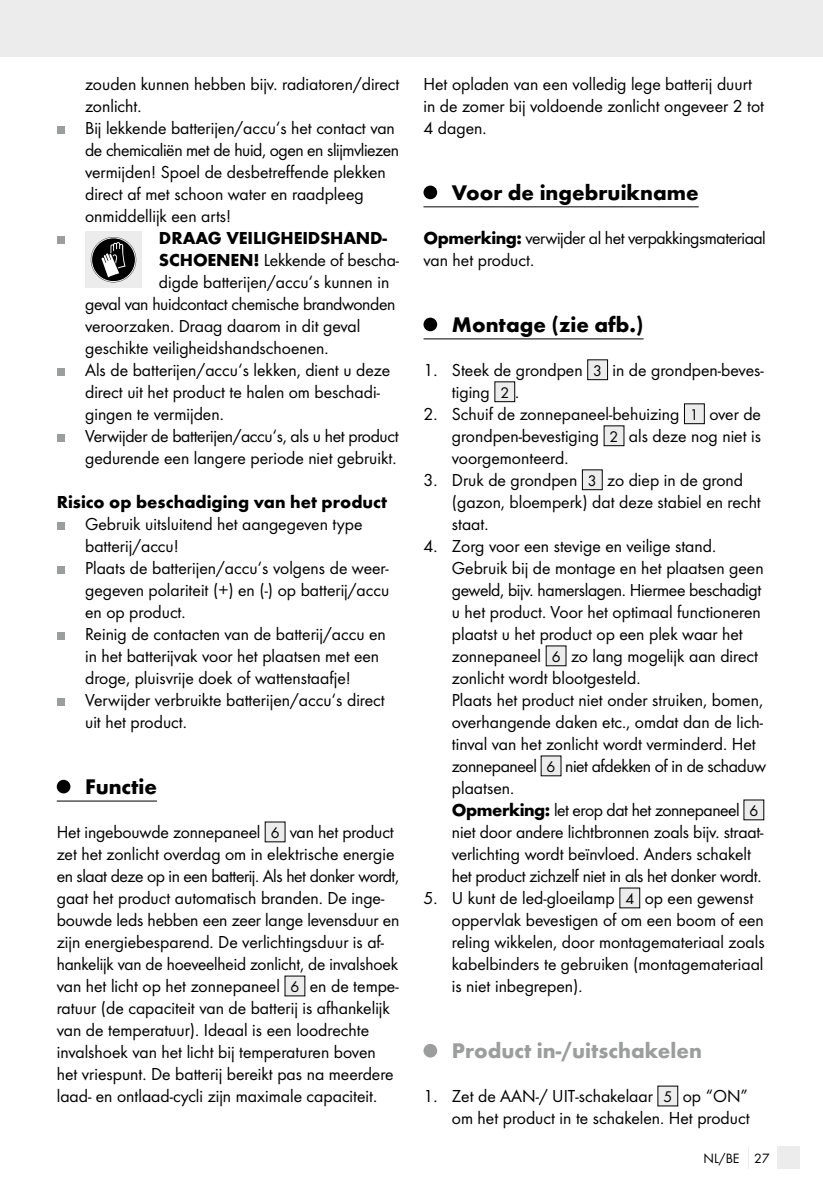
<style>
.page{position:relative;width:823px;height:1191px;background:#fff}
.page>*{position:absolute;margin:0;border:0;box-sizing:border-box;transform-origin:0 0}
.t1{font:700 22px "Futura";color:#000}
.t2{font:700 22px "Futura";color:#9c9d9d}
.t3{font:18px/22px "Futura Boo";color:#000}
.t4{font:18px "Futura Boo";letter-spacing:-.02em;color:#000}
.t5{font:18px/22px "Futura Boo";letter-spacing:-.025em;color:#000}
.t6{font:700 18px "Futura";color:#000}
.t7{font:14px "Futura Boo";color:#000}
.s1{font-family:"Futura";font-weight:700}
.s2{font-size:16px}
</style>
<div class="page">
<div style="left:0;top:0;width:822px;height:57px;background:#ececec"></div>
<div style="left:777px;top:1146px;width:22px;height:23px;background:#ececec"></div>
<hr style="left:57px;top:800px;width:100px;height:1px;background:#000">
<div style="left:57px;top:126px;width:7px;height:8px;background:#9c9d9d"></div>
<div style="left:57px;top:236px;width:7px;height:8px;background:#9c9d9d"></div>
<div style="left:85px;top:231px;width:57px;height:57px;background:#ececec"></div>
<svg style="left:91px;top:237px;width:45px;height:45px"></svg>
<div style="left:57px;top:368px;width:7px;height:8px;background:#9c9d9d"></div>
<div style="left:57px;top:434px;width:7px;height:8px;background:#9c9d9d"></div>
<div style="left:57px;top:522px;width:7px;height:8px;background:#9c9d9d"></div>
<div style="left:57px;top:566px;width:7px;height:8px;background:#9c9d9d"></div>
<div style="left:57px;top:632px;width:7px;height:8px;background:#9c9d9d"></div>
<div style="left:57px;top:698px;width:7px;height:8px;background:#9c9d9d"></div>
<div style="left:57px;top:780px;width:13px;height:13px;background:#000;border-radius:50%"></div>
<div style="left:265px;top:822px;width:20px;height:20px;background:#ececec"></div>
<div style="left:285px;top:976px;width:20px;height:20px;background:#ececec"></div>
<hr style="left:423px;top:206px;width:275px;height:1px;background:#000">
<hr style="left:423px;top:338px;width:220px;height:1px;background:#000">
<div style="left:423px;top:186px;width:14px;height:13px;background:#000;border-radius:50%"></div>
<div style="left:423px;top:318px;width:14px;height:13px;background:#000;border-radius:50%"></div>
<div style="left:587px;top:360px;width:20px;height:20px;background:#ececec"></div>
<div style="left:587px;top:359px;width:20px;height:21px;border:1px solid #000"></div>
<div style="left:494px;top:382px;width:20px;height:20px;background:#ececec"></div>
<div style="left:494px;top:381px;width:21px;height:21px;border:1px solid #000"></div>
<div style="left:684px;top:404px;width:20px;height:20px;background:#ececec"></div>
<div style="left:683px;top:403px;width:21px;height:21px;border:1px solid #000"></div>
<div style="left:603px;top:426px;width:20px;height:20px;background:#ececec"></div>
<div style="left:582px;top:470px;width:20px;height:20px;background:#ececec"></div>
<div style="left:581px;top:469px;width:21px;height:21px;border:1px solid #000"></div>
<div style="left:546px;top:646px;width:19px;height:20px;background:#ececec"></div>
<div style="left:541px;top:756px;width:19px;height:20px;background:#ececec"></div>
<div style="left:743px;top:800px;width:20px;height:20px;background:#ececec"></div>
<div style="left:619px;top:888px;width:20px;height:20px;background:#ececec"></div>
<div style="left:423px;top:1044px;width:14px;height:13px;background:#9c9d9d;border-radius:50%"></div>
<div style="left:657px;top:1086px;width:20px;height:20px;background:#ececec"></div>
<p class="t3" style="left:85px;top:73px;width:316px">zouden kunnen hebben bijv. radiatoren/direct zonlicht.<br>Bij lekkende batterijen/accu‘s het contact van de chemicaliën met de huid, ogen en slijmvliezen vermijden! Spoel de desbetreffende plekken direct af met schoon water en raadpleeg onmiddellijk een arts!</p>
<p class="t6" style="left:159px;top:227px;width:230px">DRAAG VEILIGHEIDSHAND-</p>
<p class="t3" style="left:159px;top:249px;width:241px"><span class="s1">SCHOENEN!</span> Lekkende of bescha-</p>
<p class="t3" style="left:159px;top:271px;width:232px">digde batterijen/accu‘s kunnen in</p>
<p class="t4" style="left:85px;top:293px;width:311px">geval van huidcontact chemische brandwonden</p>
<p class="t3" style="left:85px;top:315px;width:277px">veroorzaken. Draag daarom in dit geval</p>
<p class="t3" style="left:85px;top:337px;width:245px">geschikte veiligheidshandschoenen.</p>
<p class="t3" style="left:85px;top:359px;width:306px">Als de batterijen/accu‘s lekken, dient u deze</p>
<p class="t3" style="left:85px;top:381px;width:296px">direct uit het product te halen om beschadi-</p>
<p class="t3" style="left:85px;top:403px;width:140px">gingen te vermijden.</p>
<p class="t4" style="left:85px;top:425px;width:315px">Verwijder de batterijen/accu‘s, als u het product</p>
<p class="t3" style="left:85px;top:447px;width:313px">gedurende een langere periode niet gebruikt.</p>
<p class="t6" style="left:57px;top:491px;width:331px">Risico op beschadiging van het product</p>
<p class="t3" style="left:85px;top:513px;width:305px">Gebruik uitsluitend het aangegeven type batterij/accu!<br>Plaats de batterijen/accu‘s volgens de weer&shy;gegeven polariteit (+) en (-) op batterij/accu en op product.<br>Reinig de contacten van de batterij/accu en in het batterijvak voor het plaatsen met een droge, pluisvrije doek of wattenstaafje!<br>Verwijder verbruikte batterijen/accu‘s direct uit het product.</p>
<p class="t1" style="left:85px;top:773px;width:73px">Functie</p>
<p class="t3" style="left:57px;top:821px;width:344px">Het ingebouwde zonnepaneel <span class="s2">6</span> van het product zet het zonlicht overdag om in elektrische energie en slaat deze op in een batterij. Als het donker wordt, gaat het product automatisch branden. De inge&shy;bouwde leds hebben een zeer lange levensduur en zijn energiebesparend. De verlichtingsduur is af&shy;hankelijk van de hoeveelheid zonlicht, de invalshoek van het licht op het zonnepaneel <span class="s2">6</span> en de tempe&shy;ratuur (de capaciteit van de batterij is afhankelijk van de temperatuur). Ideaal is een loodrechte invalshoek van het licht bij temperaturen boven het vriespunt. De batterij bereikt pas na meerdere laad- en ontlaad-cycli zijn maximale capaciteit.</p>
<p class="t3" style="left:423px;top:73px;width:342px">Het opladen van een volledig lege batterij duurt in de zomer bij voldoende zonlicht ongeveer 2 tot<br>4 dagen.</p>
<p class="t1" style="left:451px;top:179px;width:248px">Voor de ingebruikname</p>
<p class="t5" style="left:423px;top:227px;width:343px"><span class="s1">Opmerking:</span> verwijder al het verpakkingsmateriaal van het product.</p>
<p class="t1" style="left:451px;top:311px;width:193px">Montage (zie afb.)</p>
<p class="t3" style="left:451px;top:359px;width:313px;text-indent:-28px">1. Steek de grondpen <span class="s2">3</span> in de grondpen-beves&shy;tiging <span class="s2">2</span> .</p>
<p class="t3" style="left:451px;top:403px;width:310px;text-align:justify;text-indent:-28px">2. Schuif de zonnepaneel-behuizing <span class="s2">1</span> over de grondpen-bevestiging <span class="s2">2</span> als deze nog niet is voorgemonteerd.</p>
<p class="t3" style="left:451px;top:469px;width:310px;text-indent:-28px">3. Druk de grondpen <span class="s2">3</span> zo diep in de grond (gazon, bloemperk) dat deze stabiel en recht staat.</p>
<p class="t3" style="left:451px;top:535px;width:315px;text-indent:-28px">4. Zorg voor een stevige en veilige stand.<br>Gebruik bij de montage en het plaatsen geen geweld, bijv. hamerslagen. Hiermee beschadigt u het product. Voor het optimaal functioneren plaatst u het product op een plek waar het zonnepaneel <span class="s2">6</span> zo lang mogelijk aan direct zonlicht wordt blootgesteld.<br>Plaats het product niet onder struiken, bomen, overhangende daken etc., omdat dan de lich&shy;tinval van het zonlicht wordt verminderd. Het zonnepaneel <span class="s2">6</span> niet afdekken of in de schaduw plaatsen.<br><span class="s1">Opmerking:</span> let erop dat het zonnepaneel <span class="s2">6 </span>niet door andere lichtbronnen zoals bijv. straat&shy;verlichting wordt beïnvloed. Anders schakelt het product zichzelf niet in als het donker wordt.</p>
<p class="t3" style="left:451px;top:887px;width:314px;text-indent:-28px">5. U kunt de led-gloeilamp <span class="s2">4</span> op een gewenst oppervlak bevestigen of om een boom of een reling wikkelen, door montagemateriaal zoals kabelbinders te gebruiken (montagemateriaal is niet inbegrepen).</p>
<p class="t2" style="left:451px;top:1037px;width:251px">Product in-/uitschakelen</p>
<p class="t3" style="left:423px;top:1085px;width:327px;text-align:right">1. Zet de AAN-/ UIT-schakelaar <span class="s2">5</span> op “ON” om het product in te schakelen. Het product</p>
<p class="t7" style="left:703px;top:1149px;width:67px">NL/BE 27</p>
</div>
